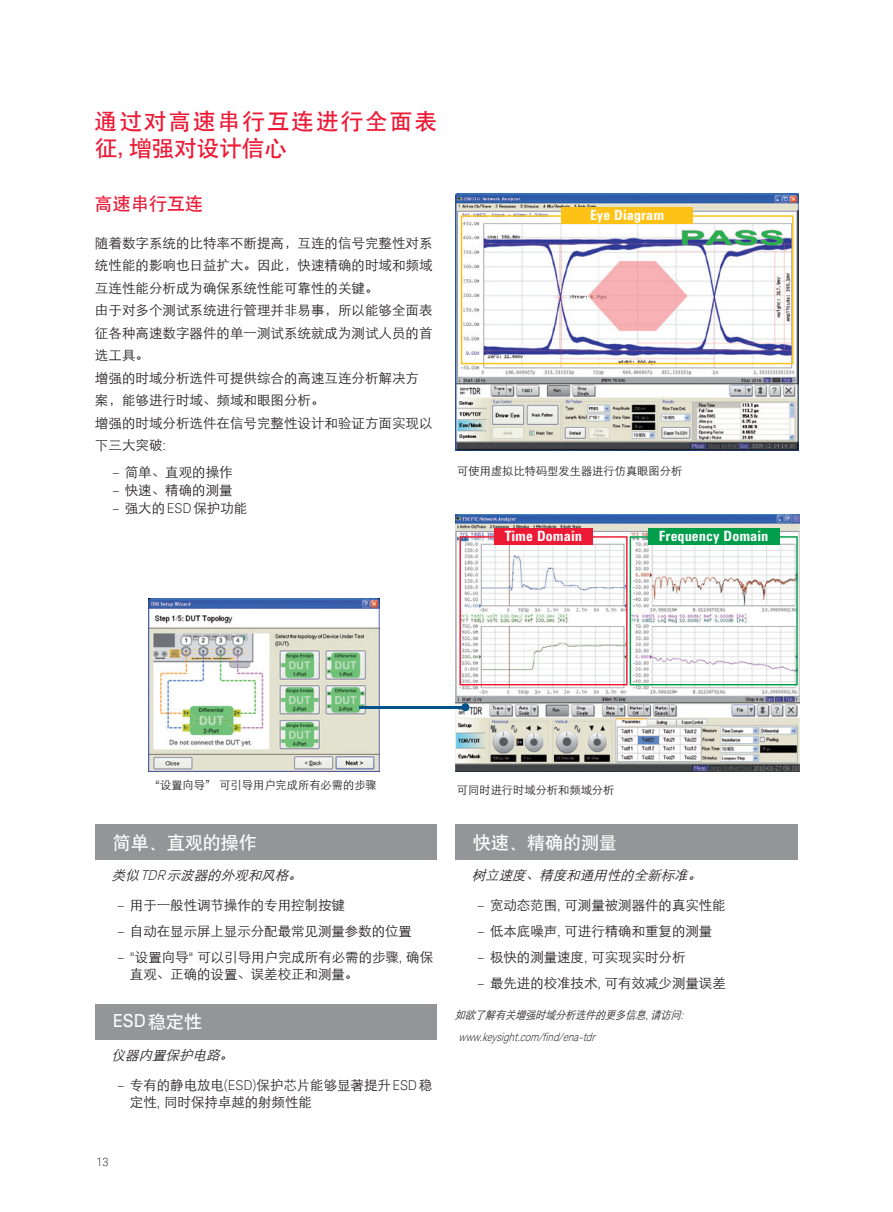
<style>
.page{position:relative;width:893px;height:1212px;background:#fff}
.page>*{position:absolute;margin:0;border:0;box-sizing:border-box;transform-origin:0 0}
.t1{font:22.5px/27px "H Yb 1 gj";letter-spacing:.09em;color:#ed1a36}
.t2{font:18px "H Yb 1 gj";color:#fff}
.t3{font:18px "H Yb 1 gj";color:#ed1a36}
.t4{font:18px "Keysight Sans";color:#fff}
.t5{font:700 14.55px "Agilent Condensed CFF";color:#fff}
.t6{font:13.5px/22.5px "ST Xihei";color:#231f20}
.t7{font:italic 13.5px "ST Xihei";color:#231f20}
.t8{font:11.25px "ST Xihei";color:#231f20}
.t9{font:italic 300 11.25px "Keysight Sans";color:#231f20;scale:.9 1}
.t10{font:italic 11.25px "ST Xihei";color:#231f20;scale:.9 1}
.t11{font:300 11.25px "Keysight Sans";color:#231f20}
.s1{font-family:"Keysight Sans"}
.s2{font-family:"Keysight Sans";font-weight:300}
.s3{font-family:"H Yb 1 gj"}
</style>
<div class="page">
<img style="left:456px;top:514px;width:343px;height:257px">
<div style="left:459px;top:536px;width:169px;height:149px;border:1px solid #ed1a36"></div>
<div style="left:630px;top:536px;width:168px;height:149px;border:1px solid #009e4b"></div>
<div style="left:494px;top:528px;width:99px;height:16px;background:#ed1a36"></div>
<div style="left:648px;top:528px;width:132px;height:16px;background:#009e4b"></div>
<img style="left:149px;top:598px;width:230px;height:173px">
<hr style="left:359px;top:706px;width:105px;height:2px;background:#00538d">
<div style="left:461px;top:703px;width:8px;height:8px;background:#00538d;border-radius:50%"></div>
<div style="left:456px;top:825px;width:342px;height:35px;background:#939598"></div>
<div style="left:96px;top:825px;width:341px;height:35px;background:#939598"></div>
<div style="left:96px;top:1004px;width:341px;height:35px;background:#939598"></div>
<img style="left:456px;top:193px;width:342px;height:257px">
<div style="left:461px;top:215px;width:332px;height:149px;border:1px solid #fec216"></div>
<div style="left:561px;top:207px;width:132px;height:16px;background:#fec216"></div>
<h1 class="t1" style="left:95px;top:109px;width:343px">通过对高速串行互连进行全面表征<span class="s1">,</span> 增强对设计信心</h1>
<h2 class="t3" style="left:95px;top:195px;width:110px">高速串行互连</h2>
<p class="t6" style="left:95px;top:231px;width:339px">随着数字系统的比特率不断提高，互连的信号完整性对系统性能的影响也日益扩大。因此，快速精确的时域和频域互连性能分析成为确保系统性能可靠性的关键。<br>由于对多个测试系统进行管理并非易事，所以能够全面表征各种高速数字器件的单一测试系统就成为测试人员的首选工具。<br>增强的时域分析选件可提供综合的高速互连分析解决方案，能够进行时域、频域和眼图分析。<br>增强的时域分析选件在信号完整性设计和验证方面实现以下三大突破<span class="s2">:</span></p>
<p class="t6" style="left:112px;top:460px;width:122px"><span class="s2">–</span> 简单、直观的操作</p>
<p class="t6" style="left:112px;top:478px;width:122px"><span class="s2">–</span> 快速、精确的测量</p>
<p class="t6" style="left:112px;top:496px;width:137px"><span class="s2">–</span> 强大的<span class="s2">ESD</span>保护功能</p>
<p class="t5" style="left:590px;top:204px;width:76px">Eye Diagram</p>
<p class="t8" style="left:457px;top:465px;width:226px">可使用虚拟比特码型发生器进行仿真眼图分析</p>
<p class="t5" style="left:505px;top:525px;width:79px">Time Domain</p>
<p class="t5" style="left:659px;top:525px;width:111px">Frequency Domain</p>
<p class="t8" style="left:149px;top:779px;width:229px">“设置向导” 可引导用户完成所有必需的步骤</p>
<p class="t8" style="left:457px;top:784px;width:159px">可同时进行时域分析和频域分析</p>
<h2 class="t2" style="left:113px;top:833px;width:146px">简单、直观的操作</h2>
<p class="t7" style="left:112px;top:868px;width:195px">类似<span class="s2">TDR</span>示波器的外观和风格。</p>
<p class="t6" style="left:117px;top:894px;width:229px"><span class="s2">–</span> 用于一般性调节操作的专用控制按键</p>
<p class="t6" style="left:117px;top:920px;width:296px"><span class="s2">–</span> 自动在显示屏上显示分配最常见测量参数的位置</p>
<p class="t6" style="left:130px;top:949px;width:305px;line-height:16.5px;text-indent:-13px"><span class="s2">– "</span>设置向导<span class="s2">"</span> 可以引导用户完成所有必需的步骤<span class="s2">,</span> 确保直观、正确的设置、误差校正和测量。</p>
<h2 class="t4" style="left:113px;top:1010px;width:91px">ESD<span class="s3">稳定性</span></h2>
<p class="t7" style="left:112px;top:1048px;width:127px">仪器内置保护电路。</p>
<p class="t6" style="left:130px;top:1077px;width:304px;line-height:16.5px;text-indent:-13px"><span class="s2">–</span> 专有的静电放电<span class="s2">(ESD)</span>保护芯片能够显著提升<span class="s2">ESD</span>稳定性<span class="s2">,</span> 同时保持卓越的射频性能</p>
<p class="t11" style="left:96px;top:1156px;width:14px">13</p>
<h2 class="t2" style="left:473px;top:833px;width:145px">快速、精确的测量</h2>
<p class="t7" style="left:472px;top:868px;width:235px">树立速度、精度和通用性的全新标准。</p>
<p class="t6" style="left:477px;top:894px;width:250px"><span class="s2">–</span> 宽动态范围<span class="s2">,</span> 可测量被测器件的真实性能</p>
<p class="t6" style="left:477px;top:920px;width:237px"><span class="s2">–</span> 低本底噪声<span class="s2">,</span> 可进行精确和重复的测量</p>
<p class="t6" style="left:477px;top:946px;width:210px"><span class="s2">–</span> 极快的测量速度<span class="s2">,</span> 可实现实时分析</p>
<p class="t6" style="left:477px;top:972px;width:250px"><span class="s2">–</span> 最先进的校准技术<span class="s2">,</span> 可有效减少测量误差</p>
<p class="t10" style="left:455px;top:1009px;width:259px">如欲了解有关增强时域分析选件的更多信息<span class="s2">,</span> 请访问<span class="s2">:</span></p>
<p class="t9" style="left:459px;top:1030px;width:157px">www.keysight.com/find/ena-tdr</p>
</div>
